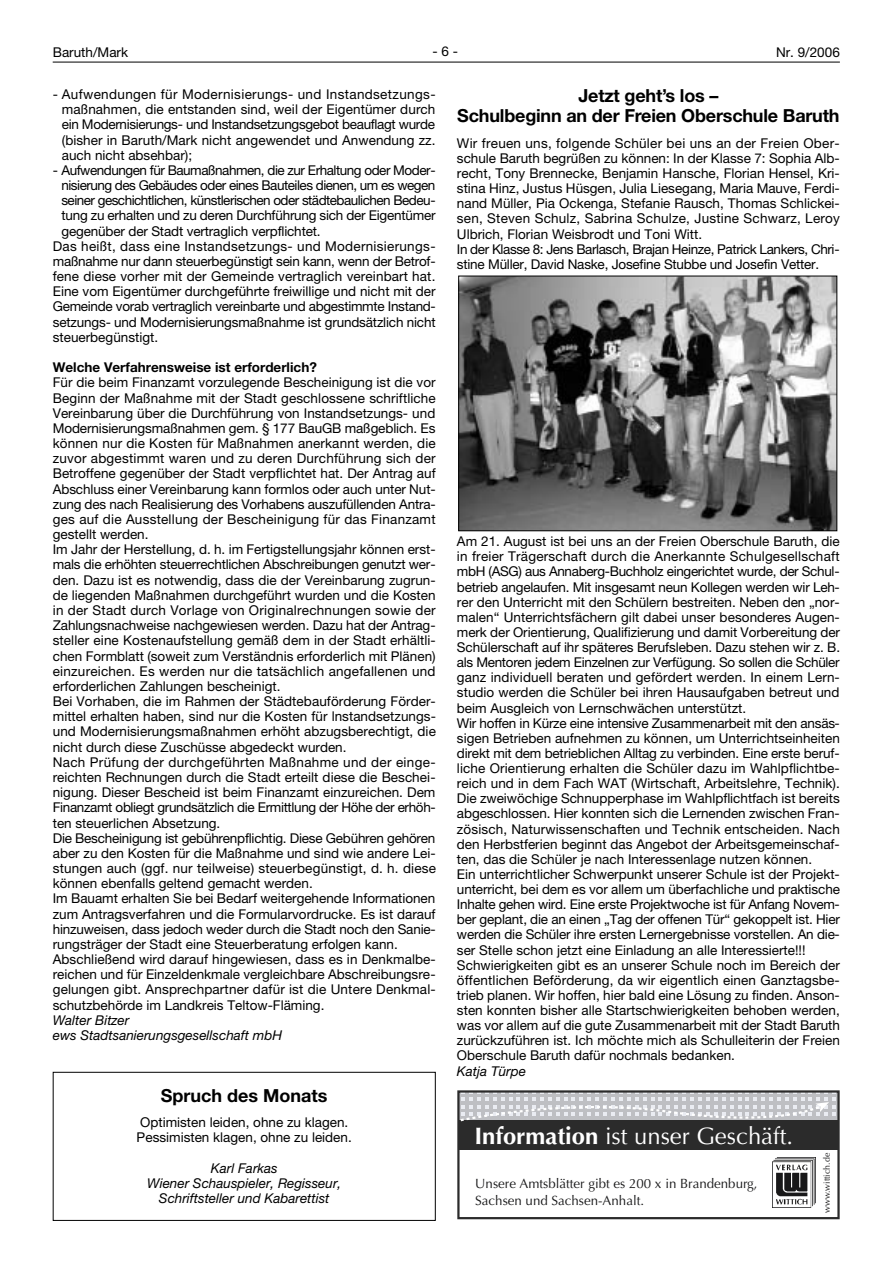
<style>
.page{position:relative;width:893px;height:1262px;background:#fff}
.page>*{position:absolute;margin:0;border:0;box-sizing:border-box;transform-origin:0 0}
.t1{font:23.85px "Optima";color:#fff}
.t2{font:700 18px/20.1px "Helvetica Neue LT";letter-spacing:-.01em;color:#000;text-align:center}
.t3{font:13.5px/15.1px "Helvetica Neue LT";color:#000}
.t4{font:italic 13.5px/15.1px "Helvetica Neue LT";color:#000}
.t5{font:13.5px "Helvetica Neue LT";letter-spacing:-.02em;color:#000}
.t6{font:13.5px "Helvetica Neue LT";letter-spacing:-.035em;color:#000}
.t7{font:13.5px "Helvetica Neue LT";letter-spacing:-.04em;color:#000}
.t8{font:13.5px "Helvetica Neue LT";letter-spacing:.02em;color:#000}
.t9{font:700 13.5px "Helvetica Neue LT";color:#000}
.t10{font:13.35px/17px "Optima";color:#181819}
.t11{font:8.85px "Optima";color:#181819}
.s1{font-weight:700}
</style>
<div class="page">
<hr style="left:53px;top:62px;width:786px;height:1px;background:#000">
<img style="left:460px;top:278px;width:375px;height:251px">
<div style="left:458px;top:276px;width:379px;height:255px;border:1px solid #000"></div>
<div style="left:53px;top:1071px;width:382px;height:149px;border:1px solid #000"></div>
<img style="left:772px;top:1157px;width:43px;height:50px">
<div style="left:457px;top:1090px;width:382px;height:129px;border:2px solid #2b2b2b"></div>
<div style="left:458px;top:1120px;width:380px;height:29px;background:#2b2b2b"></div>
<svg style="left:458px;top:1091px;width:378px;height:31px;background:#b7b8bc"></svg>
<p class="t3" style="left:53px;top:46px;width:77px">Baruth/Mark</p>
<p class="t3" style="left:432px;top:45px;width:27px">- 6 -</p>
<p class="t3" style="left:776px;top:46px;width:65px">Nr. 9/2006</p>
<p class="t3" style="left:62px;top:88px;width:375px;text-align:justify;text-indent:-9px">- Aufwendungen für Modernisierungs- und Instandsetzungs&shy;maßnahmen, die entstanden sind, weil der Eigentümer durch ein Modernisierungs- und Instandsetzungsgebot beauflagt wurde (bisher in Baruth/Mark nicht angewendet und Anwendung zz. auch nicht absehbar);</p>
<p class="t6" style="left:53px;top:165px;width:384px">- Aufwendungen für Baumaßnahmen, die zur Erhaltung oder Moder-</p>
<p class="t6" style="left:61px;top:180px;width:375px">nisierung des Gebäudes oder eines Bauteiles dienen, um es wegen</p>
<p class="t7" style="left:61px;top:196px;width:376px">seiner geschichtlichen, künstlerischen oder städtebaulichen Bedeu-</p>
<p class="t3" style="left:61px;top:209px;width:375px">tung zu erhalten und zu deren Durchführung sich der Eigentümer</p>
<p class="t3" style="left:61px;top:225px;width:261px">gegenüber der Stadt vertraglich verpflichtet.</p>
<p class="t8" style="left:53px;top:241px;width:384px">Das heißt, dass eine Instandsetzungs- und Modernisierungs-</p>
<p class="t5" style="left:53px;top:256px;width:384px">maßnahme nur dann steuerbegünstigt sein kann, wenn der Betrof-</p>
<p class="t3" style="left:53px;top:270px;width:384px">fene diese vorher mit der Gemeinde vertraglich vereinbart hat.</p>
<p class="t3" style="left:53px;top:285px;width:384px">Eine vom Eigentümer durchgeführte freiwillige und nicht mit der</p>
<p class="t5" style="left:53px;top:302px;width:384px">Gemeinde vorab vertraglich vereinbarte und abgestimmte Instand-</p>
<p class="t3" style="left:53px;top:316px;width:384px">setzungs- und Modernisierungsmaßnahme ist grundsätzlich nicht</p>
<p class="t3" style="left:53px;top:331px;width:107px">steuerbegünstigt.</p>
<p class="t9" style="left:53px;top:362px;width:265px">Welche Verfahrensweise ist erforderlich?</p>
<p class="t3" style="left:53px;top:376px;width:385px">Für die beim Finanzamt vorzulegende Bescheinigung ist die vor Beginn der Maßnahme mit der Stadt geschlossene schriftliche Vereinbarung über die Durchführung von Instandsetzungs- und Modernisierungsmaßnahmen gem. § 177 BauGB maßgeblich. Es können nur die Kosten für Maßnahmen anerkannt werden, die zuvor abgestimmt waren und zu deren Durchführung sich der Betroffene gegenüber der Stadt verpflichtet hat. Der Antrag auf Abschluss einer Vereinbarung kann formlos oder auch unter Nut&shy;zung des nach Realisierung des Vorhabens auszufüllenden Antra&shy;ges auf die Ausstellung der Bescheinigung für das Finanzamt gestellt werden.<br>Im Jahr der Herstellung, d. h. im Fertigstellungsjahr können erst&shy;mals die erhöhten steuerrechtlichen Abschreibungen genutzt wer&shy;den. Dazu ist es notwendig, dass die der Vereinbarung zugrun&shy;de liegenden Maßnahmen durchgeführt wurden und die Kosten in der Stadt durch Vorlage von Originalrechnungen sowie der Zahlungsnachweise nachgewiesen werden. Dazu hat der Antrag&shy;steller eine Kostenaufstellung gemäß dem in der Stadt erhältli&shy;chen Formblatt (soweit zum Verständnis erforderlich mit Plänen) einzureichen. Es werden nur die tatsächlich angefallenen und erforderlichen Zahlungen bescheinigt.<br>Bei Vorhaben, die im Rahmen der Städtebauförderung Förder&shy;mittel erhalten haben, sind nur die Kosten für lnstandsetzungs&shy;und Modernisierungsmaßnahmen erhöht abzugsberechtigt, die nicht durch diese Zuschüsse abgedeckt wurden.<br>Nach Prüfung der durchgeführten Maßnahme und der einge&shy;reichten Rechnungen durch die Stadt erteilt diese die Beschei&shy;nigung. Dieser Bescheid ist beim Finanzamt einzureichen. Dem Finanzamt obliegt grundsätzlich die Ermittlung der Höhe der erhöh&shy;ten steuerlichen Absetzung.<br>Die Bescheinigung ist gebührenpflichtig. Diese Gebühren gehören aber zu den Kosten für die Maßnahme und sind wie andere Lei&shy;stungen auch (ggf. nur teilweise) steuerbegünstigt, d. h. diese können ebenfalls geltend gemacht werden.<br>Im Bauamt erhalten Sie bei Bedarf weitergehende Informationen zum Antragsverfahren und die Formularvordrucke. Es ist darauf hinzuweisen, dass jedoch weder durch die Stadt noch den Sanie&shy;rungsträger der Stadt eine Steuerberatung erfolgen kann.<br>Abschließend wird darauf hingewiesen, dass es in Denkmalbe&shy;reichen und für Einzeldenkmale vergleichbare Abschreibungsre&shy;gelungen gibt. Ansprechpartner dafür ist die Untere Denkmal&shy;schutzbehörde im Landkreis Teltow-Fläming.</p>
<p class="t4" style="left:53px;top:1013px;width:231px">Walter Bitzer<br>ews Stadtsanierungsgesellschaft mbH</p>
<h2 class="t2" style="left:457px;top:87px;width:384px">Jetzt geht’s los –<br>Schulbeginn an der Freien Oberschule Baruth</h2>
<p class="t3" style="left:457px;top:137px;width:384px">Wir freuen uns, folgende Schüler bei uns an der Freien Ober&shy;schule Baruth begrüßen zu können: In der Klasse 7: Sophia Alb&shy;recht, Tony Brennecke, Benjamin Hansche, Florian Hensel, Kri&shy;stina Hinz, Justus Hüsgen, Julia Liesegang, Maria Mauve, Ferdi&shy;nand Müller, Pia Ockenga, Stefanie Rausch, Thomas Schlickei&shy;sen, Steven Schulz, Sabrina Schulze, Justine Schwarz, Leroy Ulbrich, Florian Weisbrodt und Toni Witt.<br>In der Klasse 8: Jens Barlasch, Brajan Heinze, Patrick Lankers, Chri&shy;stine Müller, David Naske, Josefine Stubbe und Josefin Vetter.</p>
<p class="t3" style="left:457px;top:535px;width:384px">Am 21. August ist bei uns an der Freien Oberschule Baruth, die in freier Trägerschaft durch die Anerkannte Schulgesellschaft mbH (ASG) aus Annaberg-Buchholz eingerichtet wurde, der Schul&shy;betrieb angelaufen. Mit insgesamt neun Kollegen werden wir Leh&shy;rer den Unterricht mit den Schülern bestreiten. Neben den „nor&shy;malen“ Unterrichtsfächern gilt dabei unser besonderes Augen&shy;merk der Orientierung, Qualifizierung und damit Vorbereitung der Schülerschaft auf ihr späteres Berufsleben. Dazu stehen wir z. B. als Mentoren jedem Einzelnen zur Verfügung. So sollen die Schüler ganz individuell beraten und gefördert werden. In einem Lern&shy;studio werden die Schüler bei ihren Hausaufgaben betreut und beim Ausgleich von Lernschwächen unterstützt.<br>Wir hoffen in Kürze eine intensive Zusammenarbeit mit den ansäs&shy;sigen Betrieben aufnehmen zu können, um Unterrichtseinheiten direkt mit dem betrieblichen Alltag zu verbinden. Eine erste beruf&shy;liche Orientierung erhalten die Schüler dazu im Wahlpflichtbe&shy;reich und in dem Fach WAT (Wirtschaft, Arbeitslehre, Technik).<br>Die zweiwöchige Schnupperphase im Wahlpflichtfach ist bereits abgeschlossen. Hier konnten sich die Lernenden zwischen Fran&shy;zösisch, Naturwissenschaften und Technik entscheiden. Nach den Herbstferien beginnt das Angebot der Arbeitsgemeinschaf&shy;ten, das die Schüler je nach Interessenlage nutzen können.<br>Ein unterrichtlicher Schwerpunkt unserer Schule ist der Projekt&shy;unterricht, bei dem es vor allem um überfachliche und praktische Inhalte gehen wird. Eine erste Projektwoche ist für Anfang Novem&shy;ber geplant, die an einen „Tag der offenen Tür“ gekoppelt ist. Hier werden die Schüler ihre ersten Lernergebnisse vorstellen. An die&shy;ser Stelle schon jetzt eine Einladung an alle Interessierte!!!<br>Schwierigkeiten gibt es an unserer Schule noch im Bereich der öffentlichen Beförderung, da wir eigentlich einen Ganztagsbe&shy;trieb planen. Wir hoffen, hier bald eine Lösung zu finden. Anson&shy;sten konnten bisher alle Startschwierigkeiten behoben werden, was vor allem auf die gute Zusammenarbeit mit der Stadt Baruth zurückzuführen ist. Ich möchte mich als Schulleiterin der Freien Oberschule Baruth dafür nochmals bedanken.</p>
<p class="t4" style="left:457px;top:1064px;width:71px">Katja Türpe</p>
<h2 class="t2" style="left:161px;top:1086px;width:168px">Spruch des Monats</h2>
<p class="t3" style="left:137px;top:1116px;width:217px">Optimisten leiden, ohne zu klagen.<br>Pessimisten klagen, ohne zu leiden.</p>
<p class="t4" style="left:147px;top:1161px;width:195px;text-align:center">Karl Farkas<br>Wiener Schauspieler, Regisseur,<br>Schriftsteller und Kabarettist</p>
<h1 class="t1" style="left:474px;top:1125px;width:320px"><span class="s1">Information</span> ist unser Geschäft.</h1>
<p class="t10" style="left:475px;top:1176px;width:284px">Unsere Amtsblätter gibt es 200 x in Brandenburg,<br>Sachsen und Sachsen-Anhalt.</p>
<p class="t11" style="left:823px;top:1213px;width:61px;rotate:-90deg">www.wittich.de</p>
</div>
